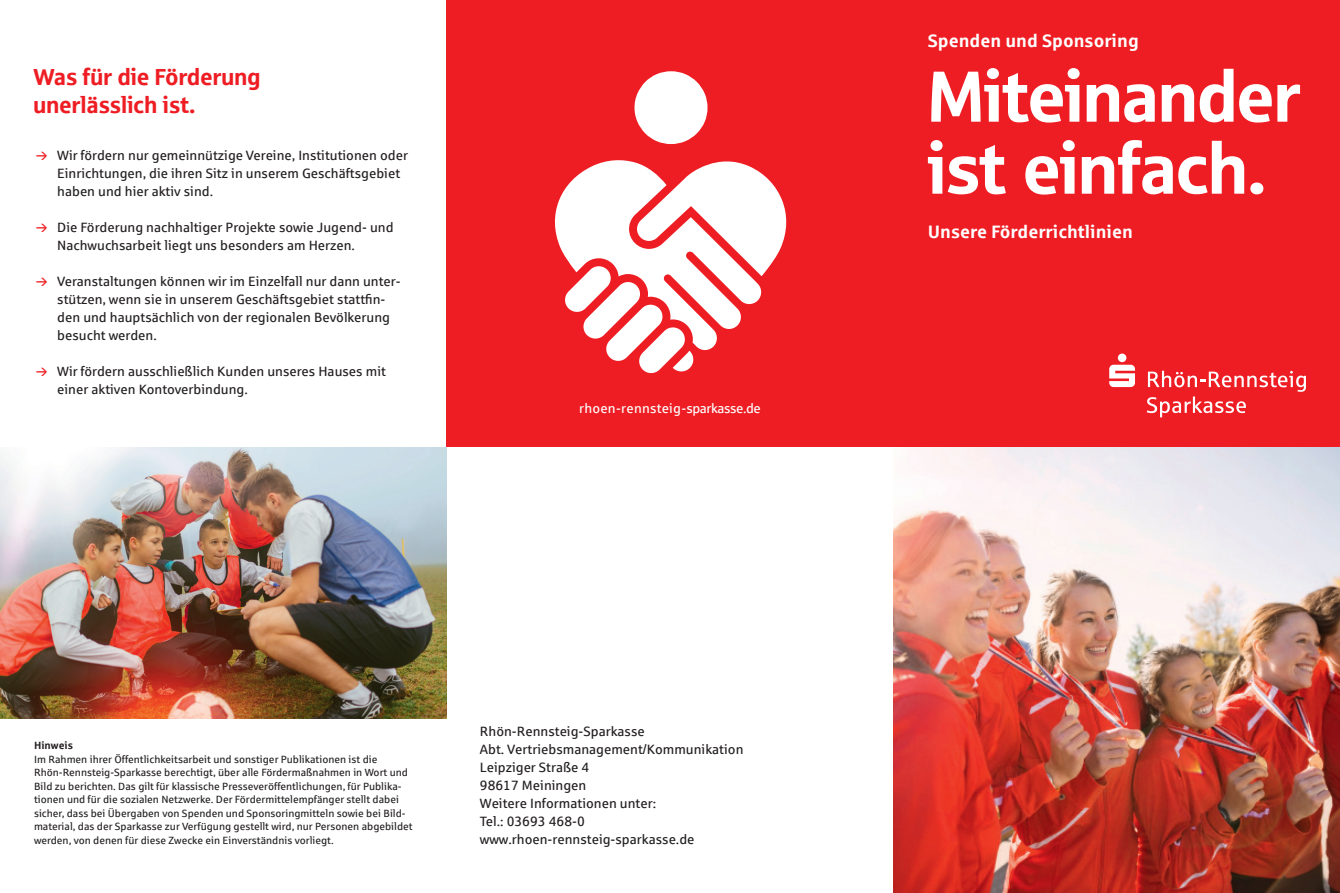
<style>
.page{position:relative;width:1340px;height:893px;background:#fff}
.page>*{position:absolute;margin:0;border:0;box-sizing:border-box;transform-origin:0 0}
.t1{font:72px/72px "Sparkasse Head";letter-spacing:-.005em;color:#fff}
.t2{font:23.25px/27.9px "Sparkasse Head";letter-spacing:.01em;color:#ee1d23}
.t3{font:700 18px "Sparkasse Rg";color:#fff}
.t4{font:13.5px/18px "Sparkasse Rg";color:#231f20}
.t5{font:13.5px "Sparkasse Rg";letter-spacing:.01em;color:#fff}
.t6{font:10.5px/13.5px "Sparkasse Rg";color:#231f20}
.t7{font:700 10.5px "Sparkasse Rg";color:#231f20}
</style>
<div class="page">
<img style="left:893px;top:446px;width:446px;height:447px">
<img style="left:0;top:447px;width:446px;height:271px">
<div style="left:446px;top:0;width:447px;height:446px;background:#ee1d23"></div>
<div style="left:893px;top:0;width:446px;height:446px;background:#ee1d23"></div>
<svg style="left:1109px;top:354px;width:25px;height:33px"></svg>
<svg style="left:1146px;top:371px;width:159px;height:46px"></svg>
<svg style="left:634px;top:71px;width:73px;height:73px"></svg>
<svg style="left:555px;top:160px;width:231px;height:213px"></svg>
<h2 class="t2" style="left:34px;top:62px;width:228px">Was für die Förderung unerlässlich ist.</h2>
<p class="t4" style="left:57px;top:146px;width:352px">Wir fördern nur gemeinnützige Vereine, Institutionen oder<br>Einrichtungen, die ihren Sitz in unserem Geschäftsgebiet haben und hier aktiv sind.</p>
<p class="t4" style="left:57px;top:218px;width:338px">Die Förderung nachhaltiger Projekte sowie Jugend- und<br>Nachwuchsarbeit liegt uns besonders am Herzen.</p>
<p class="t4" style="left:57px;top:272px;width:345px">Veranstaltungen können wir im Einzelfall nur dann unter&shy;stützen, wenn sie in unserem Geschäftsgebiet stattfin&shy;den und hauptsächlich von der regionalen Bevölkerung besucht werden.</p>
<p class="t4" style="left:57px;top:362px;width:330px">Wir fördern ausschließlich Kunden unseres Hauses mit einer aktiven Kontoverbindung.</p>
<p class="t5" style="left:579px;top:400px;width:183px">rhoen-rennsteig-sparkasse.de</p>
<p class="t7" style="left:34px;top:739px;width:41px">Hinweis</p>
<p class="t6" style="left:34px;top:752px;width:380px">Im Rahmen ihrer Öffentlichkeitsarbeit und sonstiger Publikationen ist die Rhön-Rennsteig-Sparkasse berechtigt, über alle Fördermaßnahmen in Wort und Bild zu berichten. Das gilt für klassische Presseveröffentlichungen, für Publika&shy;tionen und für die sozialen Netzwerke. Der Fördermittelempfänger stellt dabei sicher, dass bei Übergaben von Spenden und Sponsoringmitteln sowie bei Bild&shy;material, das der Sparkasse zur Verfügung gestellt wird, nur Personen abgebildet werden, von denen für diese Zwecke ein Einverständnis vorliegt.</p>
<p class="t4" style="left:480px;top:722px;width:265px">Rhön-Rennsteig-Sparkasse<br>Abt. Vertriebsmanagement/Kommunikation<br>Leipziger Straße 4<br>98617 Meiningen<br>Weitere Informationen unter:<br>Tel.: 03693 468-0 www.rhoen-rennsteig-sparkasse.de</p>
<h3 class="t3" style="left:927px;top:30px;width:212px">Spenden und Sponsoring</h3>
<h1 class="t1" style="left:927px;top:58px;width:374px">Miteinander ist einfach.</h1>
<h3 class="t3" style="left:927px;top:221px;width:207px">Unsere Förderrichtlinien</h3>
</div>
